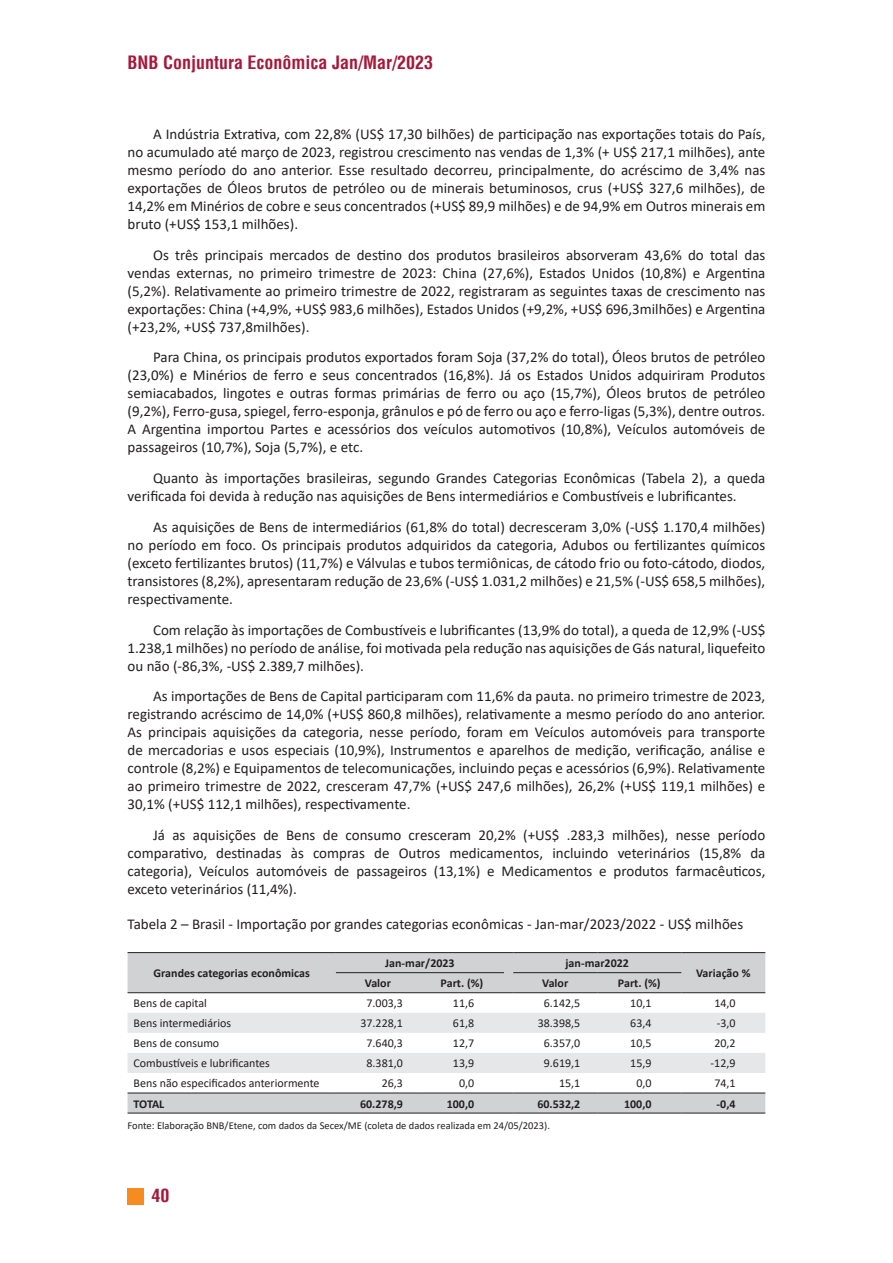
<style>
.page{position:relative;width:893px;height:1263px;background:#fff}
.page>*{position:absolute;margin:0;border:0;box-sizing:border-box;transform-origin:0 0}
.t1{font:700 condensed 18px "Helvetica";color:#a5193b}
.CJ_corpo{font:15px/18px "Calibri";color:#231f20;text-align:justify}
.CJ_Tit_Tab_Graf{font:15px "Calibri";color:#231f20}
.CJ_Tit_Tab_Graf-2{font:12px "Calibri";color:#231f20}
.CJ_Tit_Tab_Graf-3{font:700 12px "Calibri";color:#231f20}
.CJ_Fonte{font:10.5px "Calibri";color:#231f20}
</style>
<div class="page">
<div style="left:128px;top:1188px;width:16px;height:17px;background:#f68b1f"></div>
<svg style="left:128px;top:993px;width:637px;height:100px"></svg>
<svg style="left:128px;top:1013px;width:637px;height:60px"></svg>
<svg style="left:128px;top:1093px;width:637px;height:21px;background:#c6c7c9"></svg>
<hr style="left:513px;top:1113px;width:84px;height:1px;background:#231f20">
<hr style="left:597px;top:1113px;width:84px;height:1px;background:#231f20">
<hr style="left:681px;top:1113px;width:84px;height:1px;background:#231f20">
<div style="left:128px;top:952px;width:637px;height:41px;background:#d1d2d4"></div>
<hr style="left:513px;top:952px;width:84px;height:1px;background:#231f20">
<hr style="left:597px;top:952px;width:84px;height:1px;background:#231f20">
<hr style="left:681px;top:952px;width:84px;height:1px;background:#231f20">
<hr style="left:681px;top:992px;width:84px;height:1px;background:#231f20">
<hr style="left:336px;top:972px;width:84px;height:1px;background:#231f20">
<hr style="left:420px;top:972px;width:84px;height:1px;background:#231f20">
<hr style="left:336px;top:992px;width:84px;height:1px;background:#231f20">
<hr style="left:420px;top:992px;width:84px;height:1px;background:#231f20">
<hr style="left:513px;top:972px;width:84px;height:1px;background:#231f20">
<hr style="left:597px;top:972px;width:84px;height:1px;background:#231f20">
<hr style="left:513px;top:992px;width:84px;height:1px;background:#231f20">
<hr style="left:597px;top:992px;width:84px;height:1px;background:#231f20">
<p class="t1" style="left:128px;top:51px;width:307px">BNB Conjuntura Econômica Jan/Mar/2023</p>
<p class="CJ_corpo" style="left:128px;top:124px;width:639px;text-indent:26px">A Indústria Extrativa, com 22,8% (US$ 17,30 bilhões) de participação nas exportações totais do País, no acumulado até março de 2023, registrou crescimento nas vendas de 1,3% (+ US$ 217,1 milhões), ante mesmo período do ano anterior. Esse resultado decorreu, principalmente, do acréscimo de 3,4% nas exportações de Óleos brutos de petróleo ou de minerais betuminosos, crus (+US$ 327,6 milhões), de 14,2% em Minérios de cobre e seus concentrados (+US$ 89,9 milhões) e de 94,9% em Outros minerais em bruto (+US$ 153,1 milhões).</p>
<p class="CJ_corpo" style="left:128px;top:245px;width:639px;text-indent:26px">Os três principais mercados de destino dos produtos brasileiros absorveram 43,6% do total das vendas externas, no primeiro trimestre de 2023: China (27,6%), Estados Unidos (10,8%) e Argentina (5,2%). Relativamente ao primeiro trimestre de 2022, registraram as seguintes taxas de crescimento nas exportações: China (+4,9%, +US$ 983,6 milhões), Estados Unidos (+9,2%, +US$ 696,3milhões) e Argentina (+23,2%, +US$ 737,8milhões).</p>
<p class="CJ_corpo" style="left:128px;top:348px;width:639px;text-indent:26px">Para China, os principais produtos exportados foram Soja (37,2% do total), Óleos brutos de petróleo (23,0%) e Minérios de ferro e seus concentrados (16,8%). Já os Estados Unidos adquiriram Produtos semiacabados, lingotes e outras formas primárias de ferro ou aço (15,7%), Óleos brutos de petróleo (9,2%), Ferro-gusa, spiegel, ferro-esponja, grânulos e pó de ferro ou aço e ferro-ligas (5,3%), dentre outros.<br>A Argentina importou Partes e acessórios dos veículos automotivos (10,8%), Veículos automóveis de passageiros (10,7%), Soja (5,7%), e etc.</p>
<p class="CJ_corpo" style="left:128px;top:469px;width:639px;text-indent:26px">Quanto às importações brasileiras, segundo Grandes Categorias Econômicas (Tabela 2), a queda verificada foi devida à redução nas aquisições de Bens intermediários e Combustíveis e lubrificantes.</p>
<p class="CJ_corpo" style="left:128px;top:517px;width:639px;text-indent:26px">As aquisições de Bens de intermediários (61,8% do total) decresceram 3,0% (-US$ 1.170,4 milhões) no período em foco. Os principais produtos adquiridos da categoria, Adubos ou fertilizantes químicos (exceto fertilizantes brutos) (11,7%) e Válvulas e tubos termiônicas, de cátodo frio ou foto-cátodo, diodos, transistores (8,2%), apresentaram redução de 23,6% (-US$ 1.031,2 milhões) e 21,5% (-US$ 658,5 milhões), respectivamente.</p>
<p class="CJ_corpo" style="left:128px;top:620px;width:639px;text-indent:26px">Com relação às importações de Combustíveis e lubrificantes (13,9% do total), a queda de 12,9% (-US$ 1.238,1 milhões) no período de análise, foi motivada pela redução nas aquisições de Gás natural, liquefeito ou não (-86,3%, -US$ 2.389,7 milhões).</p>
<p class="CJ_corpo" style="left:128px;top:687px;width:639px;text-indent:26px">As importações de Bens de Capital participaram com 11,6% da pauta. no primeiro trimestre de 2023, registrando acréscimo de 14,0% (+US$ 860,8 milhões), relativamente a mesmo período do ano anterior.<br>As principais aquisições da categoria, nesse período, foram em Veículos automóveis para transporte de mercadorias e usos especiais (10,9%), Instrumentos e aparelhos de medição, verificação, análise e controle (8,2%) e Equipamentos de telecomunicações, incluindo peças e acessórios (6,9%). Relativamente ao primeiro trimestre de 2022, cresceram 47,7% (+US$ 247,6 milhões), 26,2% (+US$ 119,1 milhões) e 30,1% (+US$ 112,1 milhões), respectivamente.</p>
<p class="CJ_corpo" style="left:128px;top:826px;width:639px;text-indent:26px">Já as aquisições de Bens de consumo cresceram 20,2% (+US$ .283,3 milhões), nesse período comparativo, destinadas às compras de Outros medicamentos, incluindo veterinários (15,8% da categoria), Veículos automóveis de passageiros (13,1%) e Medicamentos e produtos farmacêuticos, exceto veterinários (11,4%).</p>
<p class="CJ_Tit_Tab_Graf" style="left:128px;top:914px;width:617px">Tabela 2 – Brasil - Importação por grandes categorias econômicas - Jan-mar/2023/2022 - US$ milhões</p>
<p class="CJ_Tit_Tab_Graf-3" style="left:154px;top:965px;width:158px">Grandes categorias econômicas</p>
<p class="CJ_Tit_Tab_Graf-3" style="left:385px;top:955px;width:71px">Jan-mar/2023</p>
<p class="CJ_Tit_Tab_Graf-3" style="left:566px;top:955px;width:65px">jan-mar2022</p>
<p class="CJ_Tit_Tab_Graf-3" style="left:696px;top:965px;width:56px">Variação %</p>
<p class="CJ_Tit_Tab_Graf-3" style="left:365px;top:975px;width:28px">Valor</p>
<p class="CJ_Tit_Tab_Graf-3" style="left:441px;top:975px;width:44px">Part. (%)</p>
<p class="CJ_Tit_Tab_Graf-3" style="left:542px;top:975px;width:28px">Valor</p>
<p class="CJ_Tit_Tab_Graf-3" style="left:618px;top:975px;width:44px">Part. (%)</p>
<p class="CJ_Tit_Tab_Graf-2" style="left:134px;top:995px;width:75px">Bens de capital</p>
<p class="CJ_Tit_Tab_Graf-2" style="left:366px;top:995px;width:38px">7.003,3</p>
<p class="CJ_Tit_Tab_Graf-2" style="left:453px;top:995px;width:23px">11,6</p>
<p class="CJ_Tit_Tab_Graf-2" style="left:544px;top:995px;width:38px">6.142,5</p>
<p class="CJ_Tit_Tab_Graf-2" style="left:630px;top:995px;width:23px">10,1</p>
<p class="CJ_Tit_Tab_Graf-2" style="left:714px;top:995px;width:23px">14,0</p>
<p class="CJ_Tit_Tab_Graf-2" style="left:134px;top:1015px;width:99px">Bens intermediários</p>
<p class="CJ_Tit_Tab_Graf-2" style="left:360px;top:1015px;width:44px">37.228,1</p>
<p class="CJ_Tit_Tab_Graf-2" style="left:453px;top:1015px;width:23px">61,8</p>
<p class="CJ_Tit_Tab_Graf-2" style="left:538px;top:1015px;width:44px">38.398,5</p>
<p class="CJ_Tit_Tab_Graf-2" style="left:630px;top:1015px;width:23px">63,4</p>
<p class="CJ_Tit_Tab_Graf-2" style="left:717px;top:1015px;width:20px">-3,0</p>
<p class="CJ_Tit_Tab_Graf-2" style="left:134px;top:1035px;width:87px">Bens de consumo</p>
<p class="CJ_Tit_Tab_Graf-2" style="left:366px;top:1035px;width:38px">7.640,3</p>
<p class="CJ_Tit_Tab_Graf-2" style="left:453px;top:1035px;width:23px">12,7</p>
<p class="CJ_Tit_Tab_Graf-2" style="left:544px;top:1035px;width:38px">6.357,0</p>
<p class="CJ_Tit_Tab_Graf-2" style="left:630px;top:1035px;width:23px">10,5</p>
<p class="CJ_Tit_Tab_Graf-2" style="left:714px;top:1035px;width:23px">20,2</p>
<p class="CJ_Tit_Tab_Graf-2" style="left:134px;top:1055px;width:138px">Combustíveis e lubrificantes</p>
<p class="CJ_Tit_Tab_Graf-2" style="left:366px;top:1055px;width:38px">8.381,0</p>
<p class="CJ_Tit_Tab_Graf-2" style="left:453px;top:1055px;width:23px">13,9</p>
<p class="CJ_Tit_Tab_Graf-2" style="left:544px;top:1055px;width:38px">9.619,1</p>
<p class="CJ_Tit_Tab_Graf-2" style="left:630px;top:1055px;width:23px">15,9</p>
<p class="CJ_Tit_Tab_Graf-2" style="left:711px;top:1055px;width:26px">-12,9</p>
<p class="CJ_Tit_Tab_Graf-2" style="left:134px;top:1075px;width:188px">Bens não especificados anteriormente</p>
<p class="CJ_Tit_Tab_Graf-2" style="left:382px;top:1075px;width:23px">26,3</p>
<p class="CJ_Tit_Tab_Graf-2" style="left:459px;top:1075px;width:17px">0,0</p>
<p class="CJ_Tit_Tab_Graf-2" style="left:559px;top:1075px;width:23px">15,1</p>
<p class="CJ_Tit_Tab_Graf-2" style="left:636px;top:1075px;width:17px">0,0</p>
<p class="CJ_Tit_Tab_Graf-2" style="left:714px;top:1075px;width:23px">74,1</p>
<p class="CJ_Tit_Tab_Graf-3" style="left:134px;top:1095px;width:32px">TOTAL</p>
<p class="CJ_Tit_Tab_Graf-3" style="left:360px;top:1095px;width:44px">60.278,9</p>
<p class="CJ_Tit_Tab_Graf-3" style="left:447px;top:1095px;width:29px">100,0</p>
<p class="CJ_Tit_Tab_Graf-3" style="left:537px;top:1095px;width:44px">60.532,2</p>
<p class="CJ_Tit_Tab_Graf-3" style="left:624px;top:1095px;width:29px">100,0</p>
<p class="CJ_Tit_Tab_Graf-3" style="left:717px;top:1095px;width:20px">-0,4</p>
<p class="CJ_Fonte" style="left:128px;top:1118px;width:424px">Fonte: Elaboração BNB/Etene, com dados da Secex/ME (coleta de dados realizada em 24/05/2023).</p>
<p class="t1" style="left:151px;top:1184px;width:19px">40</p>
</div>
